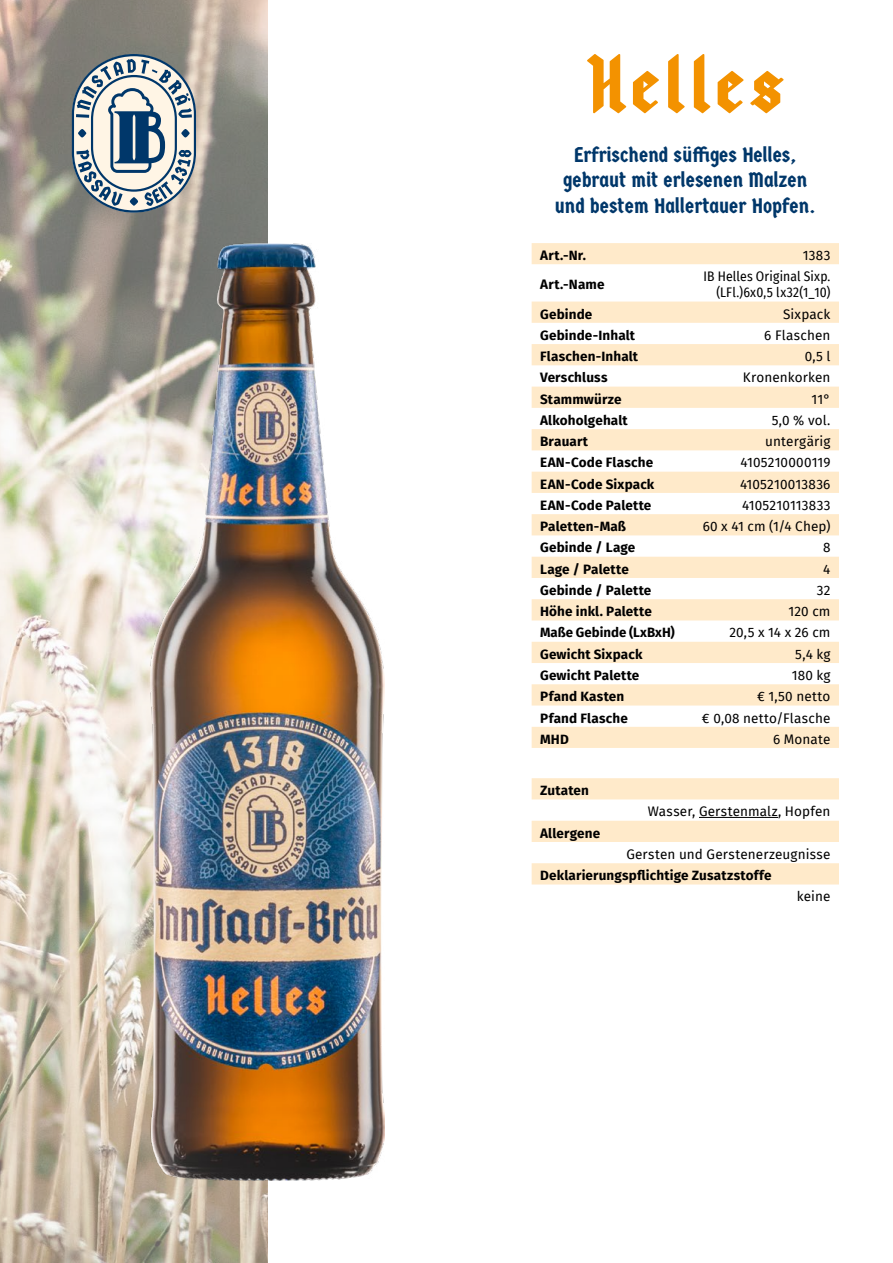
<style>
.page{position:relative;width:893px;height:1263px;background:#fff}
.page>*{position:absolute;margin:0;border:0;box-sizing:border-box;transform-origin:0 0}
.t1{font:21px/25.2px "Germania One";color:#00376a;text-align:center}
.t2{font:700 13.5px "Fira Sans";letter-spacing:.01em;color:#000}
.t3{font:13.5px "Fira Sans";letter-spacing:.01em;color:#000}
.t4{font:13.5px/16.2px "Fira Sans Condensed";letter-spacing:.01em;color:#000;text-align:right}
</style>
<div class="page">
<img style="left:0;top:0;width:268px;height:1263px">
<svg style="left:72px;top:54px;width:124px;height:159px;background:#9ca8ae"></svg>
<svg style="left:633px;top:71px;width:26px;height:42px"></svg>
<svg style="left:668px;top:54px;width:17px;height:59px"></svg>
<svg style="left:694px;top:54px;width:16px;height:59px"></svg>
<svg style="left:718px;top:71px;width:25px;height:42px"></svg>
<svg style="left:750px;top:71px;width:33px;height:42px"></svg>
<svg style="left:587px;top:54px;width:39px;height:59px"></svg>
<svg style="left:532px;top:243px;width:307px;height:505px"></svg>
<svg style="left:532px;top:778px;width:307px;height:106px"></svg>
<hr style="left:699px;top:817px;width:79px;height:1px;background:#000">
<img style="left:151px;top:243px;width:234px;height:937px">
<h1 class="t1" style="left:555px;top:143px;width:262px">Erfrischend süffiges Helles, gebraut mit erlesenen Malzen und bestem Hallertauer Hopfen.</h1>
<p class="t2" style="left:540px;top:244px;width:47px">Art.-Nr.</p>
<p class="t3" style="left:803px;top:245px;width:29px">1383</p>
<p class="t2" style="left:540px;top:273px;width:66px">Art.-Name</p>
<p class="t4" style="left:704px;top:268px;width:128px">IB Helles Original Sixp. (LFl.)6x0,5 lx32(1_10)</p>
<p class="t2" style="left:540px;top:302px;width:54px">Gebinde</p>
<p class="t3" style="left:783px;top:304px;width:49px">Sixpack</p>
<p class="t2" style="left:540px;top:324px;width:96px">Gebinde-Inhalt</p>
<p class="t3" style="left:764px;top:325px;width:68px">6 Flaschen</p>
<p class="t2" style="left:540px;top:345px;width:99px">Flaschen-Inhalt</p>
<p class="t3" style="left:805px;top:346px;width:27px">0,5 l</p>
<p class="t2" style="left:540px;top:366px;width:69px">Verschluss</p>
<p class="t3" style="left:743px;top:367px;width:89px">Kronenkorken</p>
<p class="t2" style="left:540px;top:387px;width:83px">Stammwürze</p>
<p class="t3" style="left:812px;top:389px;width:20px">11°</p>
<p class="t2" style="left:540px;top:409px;width:89px">Alkoholgehalt</p>
<p class="t3" style="left:772px;top:410px;width:60px">5,0 % vol.</p>
<p class="t2" style="left:540px;top:430px;width:50px">Brauart</p>
<p class="t3" style="left:765px;top:431px;width:67px">untergärig</p>
<p class="t2" style="left:540px;top:451px;width:114px">EAN-Code Flasche</p>
<p class="t3" style="left:740px;top:452px;width:91px">4105210000119</p>
<p class="t2" style="left:540px;top:472px;width:116px">EAN-Code Sixpack</p>
<p class="t3" style="left:740px;top:474px;width:92px">4105210013836</p>
<p class="t2" style="left:540px;top:494px;width:113px">EAN-Code Palette</p>
<p class="t3" style="left:742px;top:495px;width:90px">4105210113833</p>
<p class="t2" style="left:540px;top:515px;width:87px">Paletten-Maß</p>
<p class="t3" style="left:703px;top:516px;width:129px">60 x 41 cm (1/4 Chep)</p>
<p class="t2" style="left:540px;top:536px;width:97px">Gebinde / Lage</p>
<p class="t3" style="left:823px;top:537px;width:9px">8</p>
<p class="t2" style="left:540px;top:558px;width:90px">Lage / Palette</p>
<p class="t3" style="left:823px;top:559px;width:9px">4</p>
<p class="t2" style="left:540px;top:579px;width:113px">Gebinde / Palette</p>
<p class="t3" style="left:817px;top:580px;width:15px">32</p>
<p class="t2" style="left:540px;top:600px;width:113px">Höhe inkl. Palette</p>
<p class="t3" style="left:789px;top:601px;width:43px">120 cm</p>
<p class="t2" style="left:540px;top:621px;width:136px">Maße Gebinde (LxBxH)</p>
<p class="t3" style="left:729px;top:622px;width:102px">20,5 x 14 x 26 cm</p>
<p class="t2" style="left:540px;top:643px;width:104px">Gewicht Sixpack</p>
<p class="t3" style="left:795px;top:644px;width:37px">5,4 kg</p>
<p class="t2" style="left:540px;top:664px;width:101px">Gewicht Palette</p>
<p class="t3" style="left:792px;top:665px;width:40px">180 kg</p>
<p class="t2" style="left:540px;top:685px;width:86px">Pfand Kasten</p>
<p class="t3" style="left:757px;top:686px;width:75px">€ 1,50 netto</p>
<p class="t2" style="left:540px;top:706px;width:89px">Pfand Flasche</p>
<p class="t3" style="left:702px;top:708px;width:130px">€ 0,08 netto/Flasche</p>
<p class="t2" style="left:540px;top:728px;width:30px">MHD</p>
<p class="t3" style="left:773px;top:729px;width:59px">6 Monate</p>
<p class="t2" style="left:540px;top:779px;width:50px">Zutaten</p>
<p class="t2" style="left:540px;top:821px;width:62px">Allergene</p>
<p class="t3" style="left:648px;top:801px;width:184px">Wasser, Gerstenmalz, Hopfen</p>
<p class="t3" style="left:626px;top:844px;width:206px">Gersten und Gerstenerzeugnisse</p>
<p class="t2" style="left:540px;top:864px;width:233px">Deklarierungspflichtige Zusatzstoffe</p>
<p class="t3" style="left:797px;top:886px;width:35px">keine</p>
</div>
